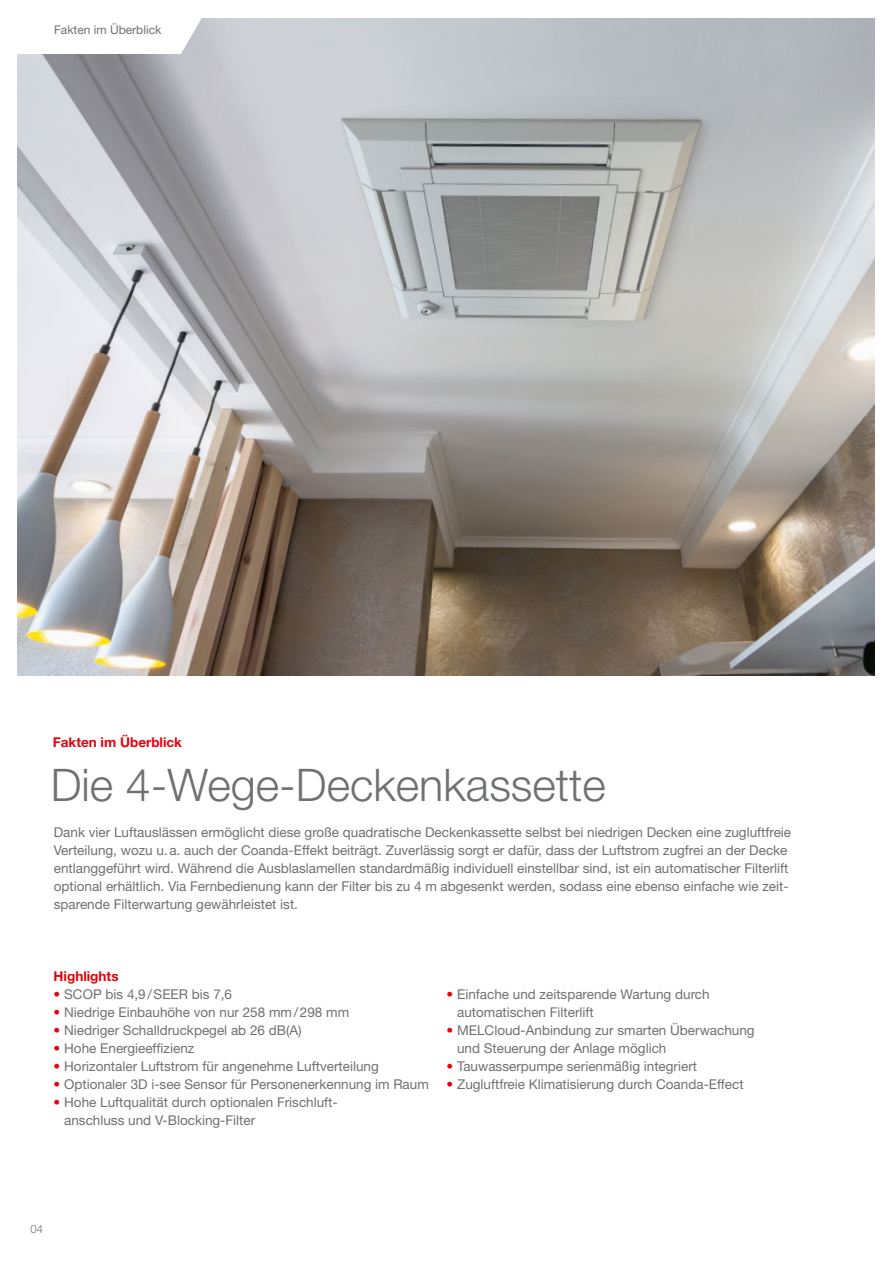
<style>
.page{position:relative;width:893px;height:1263px;background:#fff}
.page>*{position:absolute;margin:0;border:0;box-sizing:border-box;transform-origin:0 0}
.t1{font:300 45px "Helvetica Neue LT Pro";color:#6f7070}
.t2{font:13.5px/18px "Helvetica Neue LT Pro";color:#6f7070}
.t3{font:700 13.5px "Helvetica Neue LT Pro";color:#e7000e}
.t4{font:12px "Helvetica Neue LT Pro";color:#6f7070}
.t5{font:300 11.25px "Helvetica Neue LT Pro";color:#6f7070}
.s1{color:#e7000e}
</style>
<div class="page">
<img style="left:18px;top:18px;width:856px;height:657px">
<svg style="left:18px;top:18px;width:185px;height:36px"></svg>
<p class="t4" style="left:54px;top:23px;width:109px">Fakten im Überblick</p>
<p class="t3" style="left:53px;top:734px;width:131px">Fakten im Überblick</p>
<h1 class="t1" style="left:51px;top:757px;width:557px">Die 4-Wege-Deckenkassette</h1>
<p class="t2" style="left:54px;top:823px;width:739px">Dank vier Luftauslässen ermöglicht diese große quadratische Deckenkassette selbst bei niedrigen Decken eine zugluftfreie Verteilung, wozu u.a. auch der Coanda-Effekt beiträgt. Zuverlässig sorgt er dafür, dass der Luftstrom zugfrei an der Decke entlanggeführt wird. Während die Ausblaslamellen standardmäßig individuell einstellbar sind, ist ein automatischer Filterlift optional erhältlich. Via Fernbedienung kann der Filter bis zu 4 m abgesenkt werden, sodass eine ebenso einfache wie zeit&shy;sparende Filterwartung gewährleistet ist.</p>
<p class="t3" style="left:54px;top:968px;width:66px">Highlights</p>
<p class="t2" style="left:54px;top:985px;width:180px"><span class="s1">•</span> SCOP bis 4,9/SEER bis 7,6</p>
<p class="t2" style="left:54px;top:1003px;width:297px"><span class="s1">•</span> Niedrige Einbauhöhe von nur 258 mm/298 mm</p>
<p class="t2" style="left:54px;top:1021px;width:250px"><span class="s1">•</span> Niedriger Schalldruckpegel ab 26 dB(A)</p>
<p class="t2" style="left:54px;top:1039px;width:142px"><span class="s1">•</span> Hohe Energieeffizienz</p>
<p class="t2" style="left:54px;top:1057px;width:327px"><span class="s1">•</span> Horizontaler Luftstrom für angenehme Luftverteilung</p>
<p class="t2" style="left:54px;top:1075px;width:377px"><span class="s1">•</span> Optionaler 3D i-see Sensor für Personenerkennung im Raum</p>
<p class="t2" style="left:64px;top:1093px;width:274px;text-indent:-11px"><span class="s1">•</span> Hohe Luftqualität durch optionalen Frischluft&shy;anschluss und V-Blocking-Filter</p>
<p class="t2" style="left:457px;top:985px;width:254px;text-indent:-11px"><span class="s1">•</span> Einfache und zeitsparende Wartung durch automatischen Filterlift</p>
<p class="t2" style="left:457px;top:1021px;width:299px;text-indent:-11px"><span class="s1">•</span> MELCloud-Anbindung zur smarten Überwachung und Steuerung der Anlage möglich</p>
<p class="t2" style="left:446px;top:1057px;width:252px"><span class="s1">•</span> Tauwasserpumpe serienmäßig integriert</p>
<p class="t2" style="left:446px;top:1075px;width:299px"><span class="s1">•</span> Zugluftfreie Klimatisierung durch Coanda-Effect</p>
<p class="t5" style="left:30px;top:1222px;width:14px">04</p>
</div>
